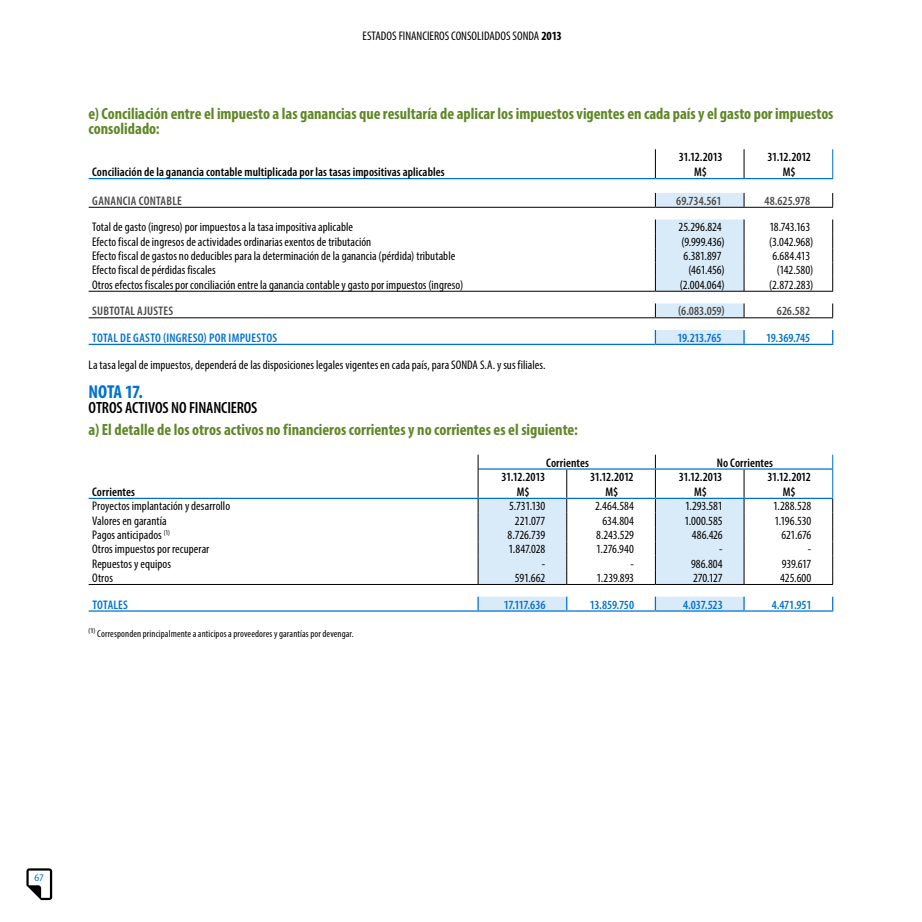
<style>
.page{position:relative;width:922px;height:922px;background:#fff}
.page>*{position:absolute;margin:0;border:0;box-sizing:border-box;transform-origin:0 0}
.t1{font:700 condensed 18.75px "Myriad Pro";letter-spacing:-.025em;color:#0071ce}
.t2{font:700 condensed 16.25px/15px "Myriad Pro";color:#5f8728}
.t3{font:600 condensed 16.25px "Myriad Pro";letter-spacing:-.01em;color:#000}
.t4{font:condensed 12.5px "Myriad Pro";letter-spacing:.005em;color:#000}
.t5{font:600 condensed 12.5px/15px "Myriad Pro";letter-spacing:.005em;color:#000;text-align:center}
.t6{font:600 condensed 12.5px "Myriad Pro";letter-spacing:.015em;color:#4a4a49}
.t7{font:600 condensed 12.5px "Myriad Pro";color:#0071ce}
.t8{font:600 condensed 12.5px "Myriad Pro";letter-spacing:.02em;color:#0071ce}
.t9{font:condensed 10px "Myriad Pro";letter-spacing:.01em;color:#000}
.t10{font:semi-condensed 10px "Myriad Pro";color:#0071ce}
.s1{font-weight:700}
</style>
<div class="page">
<svg style="left:655px;top:149px;width:1px;height:29px"></svg>
<svg style="left:743px;top:149px;width:1px;height:29px"></svg>
<svg style="left:654px;top:193px;width:90px;height:150px"></svg>
<svg style="left:832px;top:193px;width:1px;height:14px"></svg>
<hr style="left:89px;top:207px;width:566px;height:1px;background:#000">
<hr style="left:655px;top:207px;width:88px;height:1px;background:#000">
<hr style="left:743px;top:207px;width:89px;height:1px;background:#000">
<svg style="left:832px;top:303px;width:1px;height:14px"></svg>
<hr style="left:89px;top:317px;width:566px;height:1px;background:#000">
<hr style="left:655px;top:317px;width:88px;height:1px;background:#000">
<hr style="left:743px;top:317px;width:89px;height:1px;background:#000">
<svg style="left:832px;top:330px;width:1px;height:13px"></svg>
<hr style="left:89px;top:343px;width:566px;height:2px;background:#0071ce">
<hr style="left:655px;top:343px;width:88px;height:2px;background:#0071ce">
<hr style="left:743px;top:343px;width:90px;height:2px;background:#0071ce">
<svg style="left:832px;top:149px;width:1px;height:29px"></svg>
<hr style="left:89px;top:178px;width:566px;height:1px;background:#0071ce">
<hr style="left:655px;top:178px;width:88px;height:1px;background:#0071ce">
<hr style="left:743px;top:178px;width:90px;height:1px;background:#0071ce">
<svg style="left:832px;top:219px;width:1px;height:72px"></svg>
<hr style="left:89px;top:291px;width:566px;height:1px;background:#000">
<hr style="left:655px;top:291px;width:88px;height:1px;background:#000">
<hr style="left:743px;top:291px;width:89px;height:1px;background:#000">
<hr style="left:743px;top:468px;width:89px;height:1px;background:#0071ce">
<svg style="left:832px;top:596px;width:1px;height:14px"></svg>
<hr style="left:89px;top:610px;width:389px;height:1px;background:#0071ce">
<hr style="left:743px;top:610px;width:90px;height:1px;background:#0071ce">
<svg style="left:477px;top:454px;width:267px;height:157px"></svg>
<hr style="left:89px;top:497px;width:389px;height:2px;background:#0071ce">
<hr style="left:478px;top:497px;width:88px;height:2px;background:#0071ce">
<hr style="left:566px;top:497px;width:89px;height:2px;background:#0071ce">
<hr style="left:655px;top:497px;width:88px;height:2px;background:#0071ce">
<hr style="left:743px;top:497px;width:90px;height:2px;background:#0071ce">
<hr style="left:89px;top:584px;width:389px;height:1px;background:#000">
<hr style="left:478px;top:584px;width:88px;height:1px;background:#000">
<hr style="left:566px;top:584px;width:89px;height:1px;background:#000">
<hr style="left:655px;top:584px;width:88px;height:1px;background:#000">
<hr style="left:743px;top:584px;width:89px;height:1px;background:#000">
<svg style="left:832px;top:454px;width:1px;height:130px"></svg>
<svg style="left:26px;top:868px;width:26px;height:31px"></svg>
<p class="t4" style="left:362px;top:28px;width:201px">ESTADOS FINANCIEROS CONSOLIDADOS SONDA <span class="s1">2013</span></p>
<h2 class="t2" style="left:89px;top:105px;width:746px">e) Conciliación entre el impuesto a las ganancias que resultaría de aplicar los impuestos vigentes en cada país y el gasto por impuestos consolidado:</h2>
<p class="t5" style="left:92px;top:164px;width:354px">Conciliación de la ganancia contable multiplicada por las tasas impositivas aplicables</p>
<p class="t5" style="left:678px;top:149px;width:45px">31.12.2013<br>M$</p>
<p class="t5" style="left:767px;top:149px;width:45px">31.12.2012<br>M$</p>
<p class="t6" style="left:92px;top:193px;width:91px">GANANCIA CONTABLE</p>
<p class="t6" style="left:676px;top:193px;width:47px">69.734.561</p>
<p class="t6" style="left:764px;top:193px;width:47px">48.625.978</p>
<p class="t4" style="left:92px;top:220px;width:262px">Total de gasto (ingreso) por impuestos a la tasa impositiva aplicable</p>
<p class="t4" style="left:678px;top:220px;width:44px">25.296.824</p>
<p class="t4" style="left:769px;top:220px;width:42px">18.743.163</p>
<p class="t4" style="left:92px;top:234px;width:280px">Efecto fiscal de ingresos de actividades ordinarias exentos de tributación</p>
<p class="t4" style="left:681px;top:234px;width:45px">(9.999.436)</p>
<p class="t4" style="left:768px;top:234px;width:46px">(3.042.968)</p>
<p class="t4" style="left:92px;top:248px;width:364px">Efecto fiscal de gastos no deducibles para la determinación de la ganancia (pérdida) tributable</p>
<p class="t4" style="left:683px;top:248px;width:39px">6.381.897</p>
<p class="t4" style="left:772px;top:248px;width:39px">6.684.413</p>
<p class="t4" style="left:92px;top:263px;width:125px">Efecto fiscal de pérdidas fiscales</p>
<p class="t4" style="left:688px;top:263px;width:38px">(461.456)</p>
<p class="t4" style="left:776px;top:263px;width:38px">(142.580)</p>
<p class="t4" style="left:92px;top:277px;width:372px">Otros efectos fiscales por conciliación entre la ganancia contable y gasto por impuestos (ingreso)</p>
<p class="t4" style="left:679px;top:277px;width:46px">(2.004.064)</p>
<p class="t4" style="left:769px;top:277px;width:46px">(2.872.283)</p>
<p class="t6" style="left:92px;top:303px;width:82px">SUBTOTAL AJUSTES</p>
<p class="t6" style="left:678px;top:303px;width:48px">(6.083.059)</p>
<p class="t6" style="left:776px;top:303px;width:35px">626.582</p>
<p class="t8" style="left:92px;top:330px;width:186px">TOTAL DE GASTO (INGRESO) POR IMPUESTOS</p>
<p class="t7" style="left:677px;top:330px;width:45px">19.213.765</p>
<p class="t7" style="left:766px;top:330px;width:45px">19.369.745</p>
<p class="t4" style="left:89px;top:357px;width:458px">La tasa legal de impuestos, dependerá de las disposiciones legales vigentes en cada país, para SONDA S.A. y sus filiales.</p>
<h1 class="t1" style="left:89px;top:379px;width:56px">NOTA 17.</h1>
<h2 class="t3" style="left:89px;top:397px;width:170px">OTROS ACTIVOS NO FINANCIEROS</h2>
<h2 class="t2" style="left:89px;top:421px;width:490px">a) El detalle de los otros activos no financieros corrientes y no corrientes es el siguiente:</h2>
<p class="t5" style="left:92px;top:484px;width:44px">Corrientes</p>
<p class="t5" style="left:546px;top:454px;width:44px">Corrientes</p>
<p class="t5" style="left:716px;top:454px;width:58px">No Corrientes</p>
<p class="t5" style="left:501px;top:469px;width:45px">31.12.2013<br>M$</p>
<p class="t5" style="left:590px;top:469px;width:45px">31.12.2012<br>M$</p>
<p class="t5" style="left:678px;top:469px;width:45px">31.12.2013<br>M$</p>
<p class="t5" style="left:767px;top:469px;width:45px">31.12.2012<br>M$</p>
<p class="t4" style="left:92px;top:498px;width:139px">Proyectos implantación y desarrollo</p>
<p class="t4" style="left:509px;top:498px;width:38px">5.731.130</p>
<p class="t4" style="left:595px;top:498px;width:40px">2.464.584</p>
<p class="t4" style="left:685px;top:498px;width:39px">1.293.581</p>
<p class="t4" style="left:772px;top:498px;width:40px">1.288.528</p>
<p class="t4" style="left:92px;top:512px;width:76px">Valores en garantía</p>
<p class="t4" style="left:514px;top:512px;width:32px">221.077</p>
<p class="t4" style="left:602px;top:512px;width:33px">634.804</p>
<p class="t4" style="left:684px;top:512px;width:40px">1.000.585</p>
<p class="t4" style="left:774px;top:512px;width:38px">1.196.530</p>
<p class="t4" style="left:92px;top:527px;width:79px">Pagos anticipados <sup>(1)</sup></p>
<p class="t4" style="left:507px;top:527px;width:39px">8.726.739</p>
<p class="t4" style="left:596px;top:527px;width:39px">8.243.529</p>
<p class="t4" style="left:691px;top:527px;width:33px">486.426</p>
<p class="t4" style="left:781px;top:527px;width:32px">621.676</p>
<p class="t4" style="left:92px;top:541px;width:119px">Otros impuestos por recuperar</p>
<p class="t4" style="left:508px;top:541px;width:38px">1.847.028</p>
<p class="t4" style="left:596px;top:541px;width:39px">1.276.940</p>
<p class="t4" style="left:719px;top:541px;width:5px">-</p>
<p class="t4" style="left:807px;top:541px;width:5px">-</p>
<p class="t4" style="left:92px;top:555px;width:80px">Repuestos y equipos</p>
<p class="t4" style="left:542px;top:555px;width:5px">-</p>
<p class="t4" style="left:630px;top:555px;width:5px">-</p>
<p class="t4" style="left:690px;top:555px;width:33px">986.804</p>
<p class="t4" style="left:781px;top:555px;width:31px">939.617</p>
<p class="t4" style="left:92px;top:570px;width:22px">Otros</p>
<p class="t4" style="left:514px;top:570px;width:32px">591.662</p>
<p class="t4" style="left:596px;top:570px;width:39px">1.239.893</p>
<p class="t4" style="left:693px;top:570px;width:31px">270.127</p>
<p class="t4" style="left:780px;top:570px;width:33px">425.600</p>
<p class="t7" style="left:92px;top:596px;width:37px">TOTALES</p>
<p class="t7" style="left:503px;top:596px;width:43px">17.117.636</p>
<p class="t7" style="left:589px;top:596px;width:46px">13.859.750</p>
<p class="t7" style="left:683px;top:596px;width:41px">4.037.523</p>
<p class="t7" style="left:771px;top:596px;width:41px">4.471.951</p>
<p class="t9" style="left:89px;top:627px;width:266px"><sup>(1)</sup> Corresponden principalmente a anticipos a proveedores y garantías por devengar.</p>
<p class="t10" style="left:34px;top:870px;width:11px">67</p>
</div>
